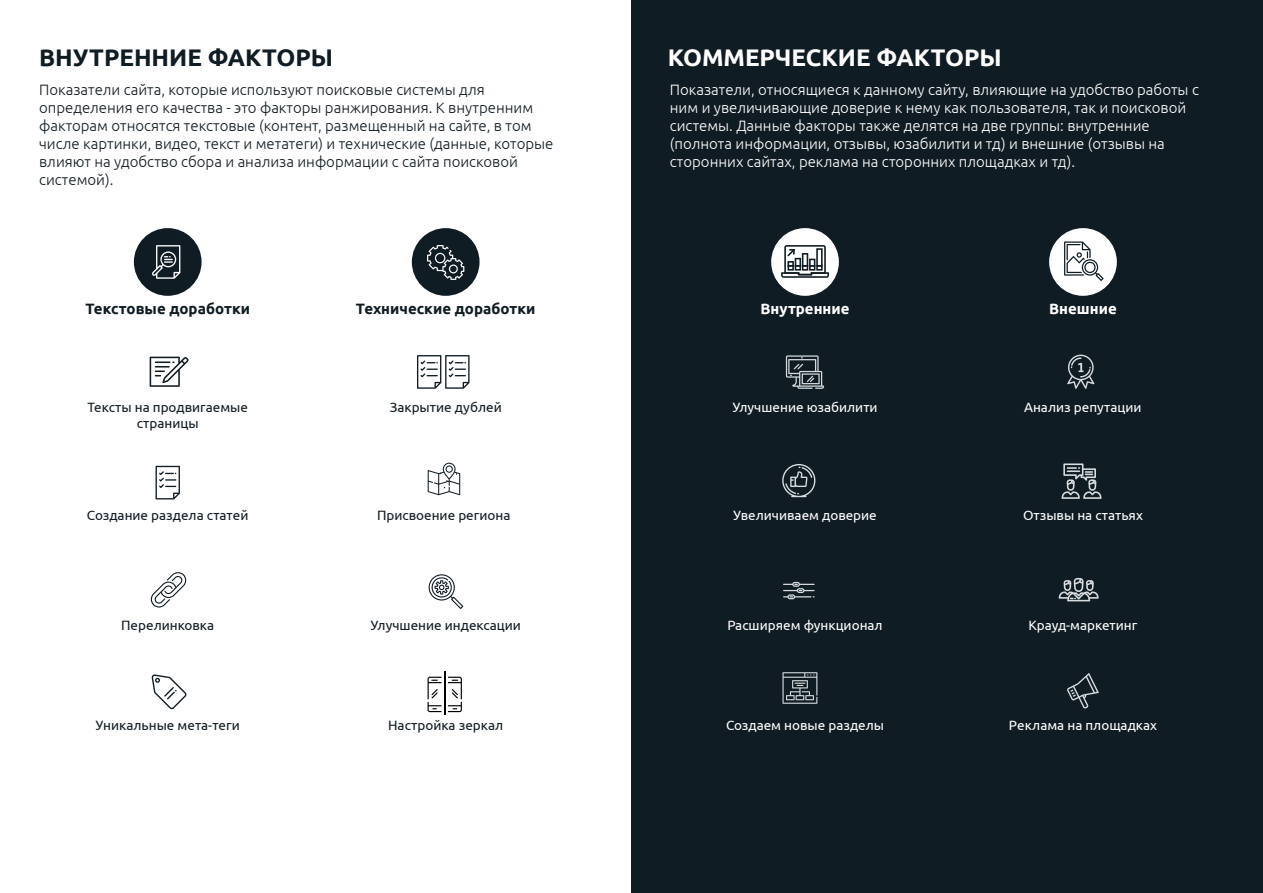
<style>
.page{position:relative;width:1263px;height:893px;background:#fff}
.page>*{position:absolute;margin:0;border:0;box-sizing:border-box;transform-origin:0 0}
.t1{font:700 24px "Ubuntu";color:#fff}
.t2{font:700 24px "Ubuntu";color:#101c23}
.t3{font:300 15px/18px "Ubuntu";color:#101c23}
.t4{font:300 15px/18px "Ubuntu";color:#fff}
.t5{font:700 15px "Ubuntu";color:#101c23}
.t6{font:700 15px "Ubuntu";color:#fff}
.t7{font:13.5px/16.2px "Ubuntu";color:#101c23;text-align:center}
.t8{font:13.5px "Ubuntu";color:#fff}
</style>
<div class="page">
<div style="left:631px;top:0;width:632px;height:893px;background:#101c23"></div>
<div style="left:412px;top:228px;width:67px;height:68px;background:#101c23;border-radius:50%"></div>
<div style="left:134px;top:228px;width:68px;height:68px;background:#101c23;border-radius:50%"></div>
<svg style="left:427px;top:245px;width:37px;height:35px"></svg>
<div style="left:1049px;top:228px;width:68px;height:68px;background:#fff;border-radius:50%"></div>
<div style="left:771px;top:228px;width:68px;height:68px;background:#fff;border-radius:50%"></div>
<svg style="left:786px;top:355px;width:38px;height:34px"></svg>
<svg style="left:782px;top:672px;width:35px;height:32px"></svg>
<svg style="left:1067px;top:355px;width:27px;height:34px"></svg>
<svg style="left:1067px;top:673px;width:32px;height:36px"></svg>
<svg style="left:783px;top:582px;width:32px;height:17px"></svg>
<svg style="left:782px;top:464px;width:34px;height:33px"></svg>
<svg style="left:1061px;top:463px;width:40px;height:36px"></svg>
<svg style="left:1059px;top:578px;width:40px;height:23px"></svg>
<svg style="left:429px;top:574px;width:34px;height:35px"></svg>
<svg style="left:152px;top:674px;width:35px;height:35px"></svg>
<svg style="left:156px;top:466px;width:24px;height:33px"></svg>
<svg style="left:417px;top:355px;width:52px;height:34px"></svg>
<svg style="left:150px;top:357px;width:38px;height:30px"></svg>
<svg style="left:152px;top:245px;width:28px;height:34px"></svg>
<svg style="left:1064px;top:241px;width:39px;height:40px"></svg>
<svg style="left:781px;top:245px;width:48px;height:33px"></svg>
<svg style="left:428px;top:677px;width:13px;height:35px"></svg>
<svg style="left:448px;top:677px;width:14px;height:35px"></svg>
<hr style="left:444px;top:672px;width:2px;height:43px;background:#000">
<svg style="left:428px;top:463px;width:32px;height:32px"></svg>
<svg style="left:150px;top:572px;width:37px;height:36px"></svg>
<h1 class="t2" style="left:39px;top:43px;width:295px">ВНУТРЕННИЕ ФАКТОРЫ</h1>
<h1 class="t1" style="left:668px;top:43px;width:335px">КОММЕРЧЕСКИЕ ФАКТОРЫ</h1>
<p class="t3" style="left:39px;top:80px;width:516px">Показатели сайта, которые используют поисковые системы для определения его качества - это факторы ранжирования. К внутренним факторам относятся текстовые (контент, размещенный на сайте, в том числе картинки, видео, текст и метатеги) и технические (данные, которые влияют на удобство сбора и анализа информации с сайта поисковой системой).</p>
<p class="t4" style="left:670px;top:80px;width:531px">Показатели, относящиеся к данному сайту, влияющие на удобство работы с ним и увеличивающие доверие к нему как пользователя, так и поисковой системы. Данные факторы также делятся на две группы: внутренние (полнота информации, отзывы, юзабилити и тд) и внешние (отзывы на сторонних сайтах, реклама на сторонних площадках и тд).</p>
<p class="t5" style="left:85px;top:299px;width:166px">Текстовые доработки</p>
<p class="t5" style="left:356px;top:299px;width:181px">Технические доработки</p>
<p class="t6" style="left:760px;top:299px;width:90px">Внутренние</p>
<p class="t6" style="left:1049px;top:299px;width:69px">Внешние</p>
<p class="t7" style="left:87px;top:398px;width:162px">Тексты на продвигаемые страницы</p>
<p class="t7" style="left:390px;top:398px;width:114px">Закрытие дублей</p>
<p class="t8" style="left:732px;top:399px;width:147px">Улучшение юзабилити</p>
<p class="t8" style="left:1024px;top:399px;width:119px">Анализ репутации</p>
<p class="t7" style="left:87px;top:506px;width:163px">Создание раздела статей</p>
<p class="t7" style="left:377px;top:506px;width:135px">Присвоение региона</p>
<p class="t8" style="left:733px;top:507px;width:145px">Увеличиваем доверие</p>
<p class="t8" style="left:1023px;top:507px;width:121px">Отзывы на статьях</p>
<p class="t7" style="left:121px;top:617px;width:95px">Перелинковка</p>
<p class="t7" style="left:371px;top:617px;width:152px">Улучшение индексации</p>
<p class="t8" style="left:727px;top:617px;width:157px">Расширяем функционал</p>
<p class="t8" style="left:1028px;top:617px;width:111px">Крауд-маркетинг</p>
<p class="t7" style="left:96px;top:716px;width:146px">Уникальные мета-теги</p>
<p class="t7" style="left:388px;top:716px;width:117px">Настройка зеркал</p>
<p class="t8" style="left:726px;top:717px;width:159px">Создаем новые разделы</p>
<p class="t8" style="left:1009px;top:717px;width:149px">Реклама на площадках</p>
</div>
